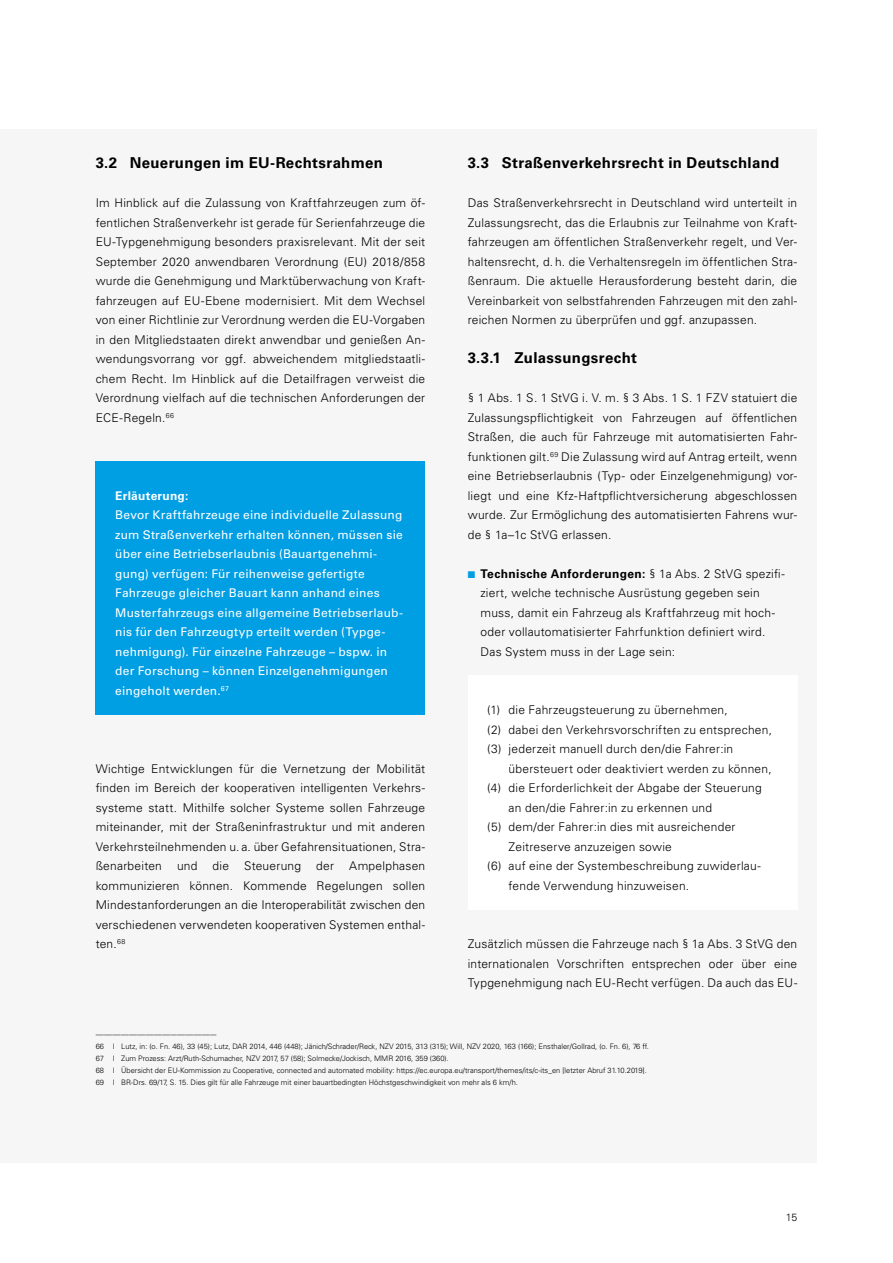
<style>
.page{position:relative;width:893px;height:1263px;background:#fff}
.page>*{position:absolute;margin:0;border:0;box-sizing:border-box;transform-origin:0 0}
.Headline_zweite_Eben{font:700 15px "Univers LT";letter-spacing:.025em;color:#000}
.Headline_dritte_Eben{font:700 15px "Univers LT";letter-spacing:.025em;color:#000}
.Fließtext{font:300 12px/19.5px "Univers LT";letter-spacing:.02em;color:#000;text-align:justify}
.Fließtext-2{font:12px/19.5px "Univers LT";letter-spacing:.015em;color:#fff}
.t1{font:300 10.5px "Univers LT";color:#000}
.Fußnoten{font:300 7.5px/12px "Univers LT";color:#000}
.s1{font-weight:700}
.s2{color:#009ee3}
</style>
<div class="page">
<div style="left:0;top:129px;width:817px;height:1034px;background:#f6f6f6"></div>
<div style="left:96px;top:461px;width:329px;height:253px;background:#009ee3"></div>
<div style="left:468px;top:675px;width:329px;height:234px;background:#fff"></div>
<h2 class="Headline_zweite_Eben" style="left:96px;top:154px;width:289px">3.2 Neuerungen im EU-Rechtsrahmen</h2>
<p class="Fließtext" style="left:96px;top:193px;width:331px">Im Hinblick auf die Zulassung von Kraftfahrzeugen zum öf&shy;fentlichen Straßenverkehr ist gerade für Serienfahrzeuge die EU-Typgenehmigung besonders praxisrelevant. Mit der seit September 2020 anwendbaren Verordnung (EU) 2018/858 wurde die Genehmigung und Marktüberwachung von Kraft&shy;fahrzeugen auf EU-Ebene modernisiert. Mit dem Wechsel von einer Richtlinie zur Verordnung werden die EU-Vorgaben in den Mitgliedstaaten direkt anwendbar und genießen An&shy;wendungsvorrang vor ggf. abweichendem mitgliedstaatli&shy;chem Recht. Im Hinblick auf die Detailfragen verweist die Verordnung vielfach auf die technischen Anforderungen der ECE-Regeln.<sup>66</sup></p>
<p class="Fließtext-2" style="left:115px;top:486px;width:289px"><span class="s1">Erläuterung:<br></span>Bevor Kraftfahrzeuge eine individuelle Zulassung</p>
<p class="Fließtext-2" style="left:115px;top:525px;width:289px">zum Straßenverkehr erhalten können, müssen sie über eine Betriebserlaubnis (Bauartgenehmi&shy;gung) verfügen: Für reihenweise gefertigte Fahrzeuge gleicher Bauart kann anhand eines Musterfahrzeugs eine allgemeine Betriebserlaub&shy;nis für den Fahrzeugtyp erteilt werden (Typge&shy;nehmigung). Für einzelne Fahrzeuge – bspw. in der Forschung – können Einzelgenehmigungen eingeholt werden.<sup>67</sup></p>
<p class="Fließtext" style="left:96px;top:759px;width:331px">Wichtige Entwicklungen für die Vernetzung der Mobilität finden im Bereich der kooperativen intelligenten Verkehrs&shy;systeme statt. Mithilfe solcher Systeme sollen Fahrzeuge miteinander, mit der Straßeninfrastruktur und mit anderen Verkehrsteilnehmenden u. a. über Gefahrensituationen, Stra&shy;ßenarbeiten</p>
<p class="Fließtext" style="left:177px;top:856px;width:22px">und</p>
<p class="Fließtext" style="left:213px;top:856px;width:18px">die</p>
<p class="Fließtext" style="left:244px;top:856px;width:58px">Steuerung</p>
<p class="Fließtext" style="left:316px;top:856px;width:19px">der</p>
<p class="Fließtext" style="left:96px;top:856px;width:331px;text-indent:254px">Ampelphasen kommunizieren können. Kommende Regelungen sollen Mindestanforderungen an die Interoperabilität zwischen den verschiedenen verwendeten kooperativen Systemen enthal&shy;ten.<sup>68</sup></p>
<h2 class="Headline_zweite_Eben" style="left:468px;top:154px;width:313px">3.3 Straßenverkehrsrecht in Deutschland</h2>
<p class="Fließtext" style="left:468px;top:193px;width:331px">Das Straßenverkehrsrecht in Deutschland wird unterteilt in Zulassungsrecht, das die Erlaubnis zur Teilnahme von Kraft&shy;fahrzeugen am öffentlichen Straßenverkehr regelt, und Ver&shy;haltensrecht, d. h. die Verhaltensregeln im öffentlichen Stra&shy;ßenraum. Die aktuelle Herausforderung besteht darin, die Vereinbarkeit von selbstfahrenden Fahrzeugen mit den zahl&shy;reichen Normen zu überprüfen und ggf. anzupassen.</p>
<h3 class="Headline_dritte_Eben" style="left:468px;top:349px;width:171px">3.3.1 Zulassungsrecht</h3>
<p class="Fließtext" style="left:468px;top:388px;width:331px">§ 1 Abs. 1 S. 1 StVG i. V. m. § 3 Abs. 1 S. 1 FZV statuiert die Zulassungspflichtigkeit von Fahrzeugen auf öffentlichen Straßen, die auch für Fahrzeuge mit automatisierten Fahr&shy;funktionen gilt.<sup>69</sup> Die Zulassung wird auf Antrag erteilt, wenn eine Betriebserlaubnis (Typ- oder Einzelgenehmigung) vor&shy;liegt und eine Kfz-Haftpflichtversicherung abgeschlossen wurde. Zur Ermöglichung des automatisierten Fahrens wur&shy;de § 1a–1c StVG erlassen.</p>
<p class="Fließtext" style="left:480px;top:564px;width:306px;text-align:left;text-indent:-13px"><span class="s2">■</span> <span class="s1">Technische Anforderungen:</span> § 1a Abs. 2 StVG spezifi&shy;ziert, welche technische Ausrüstung gegeben sein muss, damit ein Fahrzeug als Kraftfahrzeug mit hoch&shy;oder vollautomatisierter Fahrfunktion definiert wird.<br>Das System muss in der Lage sein:</p>
<p class="Fließtext" style="left:487px;top:700px;width:242px">(1) die Fahrzeugsteuerung zu übernehmen,</p>
<p class="Fließtext" style="left:487px;top:720px;width:286px">(2) dabei den Verkehrsvorschriften zu entsprechen,</p>
<p class="Fließtext" style="left:509px;top:739px;width:265px;text-indent:-21px">(3) jederzeit manuell durch den/die Fahrer:in übersteuert oder deaktiviert werden zu können,</p>
<p class="Fließtext" style="left:509px;top:778px;width:255px;text-indent:-21px">(4) die Erforderlichkeit der Abgabe der Steuerung an den/die Fahrer:in zu erkennen und</p>
<p class="Fließtext" style="left:509px;top:817px;width:228px;text-indent:-21px">(5) dem/der Fahrer:in dies mit ausreichender<br>Zeitreserve anzuzeigen sowie</p>
<p class="Fließtext" style="left:509px;top:856px;width:254px;text-indent:-21px">(6) auf eine der Systembeschreibung zuwiderlau&shy;fende Verwendung hinzuweisen.</p>
<p class="Fließtext" style="left:468px;top:934px;width:331px">Zusätzlich müssen die Fahrzeuge nach § 1a Abs. 3 StVG den internationalen Vorschriften entsprechen oder über eine Typgenehmigung nach EU-Recht verfügen. Da auch das EU-</p>
<p class="Fußnoten" style="left:96px;top:1028px;width:555px">----------------------------------------------------------<br>66 I Lutz, in: (o. Fn. 46), 33 (45); Lutz, DAR 2014, 446 (448); Jänich/Schrader/Reck, NZV 2015, 313 (315); Will, NZV 2020, 163 (166); Ensthaler/Gollrad, (o. Fn. 6), 76 ff.</p>
<p class="Fußnoten" style="left:96px;top:1052px;width:355px">67 I Zum Prozess: Arzt/Ruth-Schumacher, NZV 2017, 57 (58); Solmecke/Jockisch, MMR 2016, 359 (360).</p>
<p class="Fußnoten" style="left:96px;top:1064px;width:553px">68 I Übersicht der EU-Kommission zu Cooperative, connected and automated mobility: https://ec.europa.eu/transport/themes/its/c-its_en [letzter Abruf 31.10.2019].</p>
<p class="Fußnoten" style="left:96px;top:1076px;width:424px">69 I BR-Drs. 69/17, S. 15. Dies gilt für alle Fahrzeuge mit einer bauartbedingten Höchstgeschwindigkeit von mehr als 6 km/h.</p>
<p class="t1" style="left:786px;top:1211px;width:13px">15</p>
</div>
